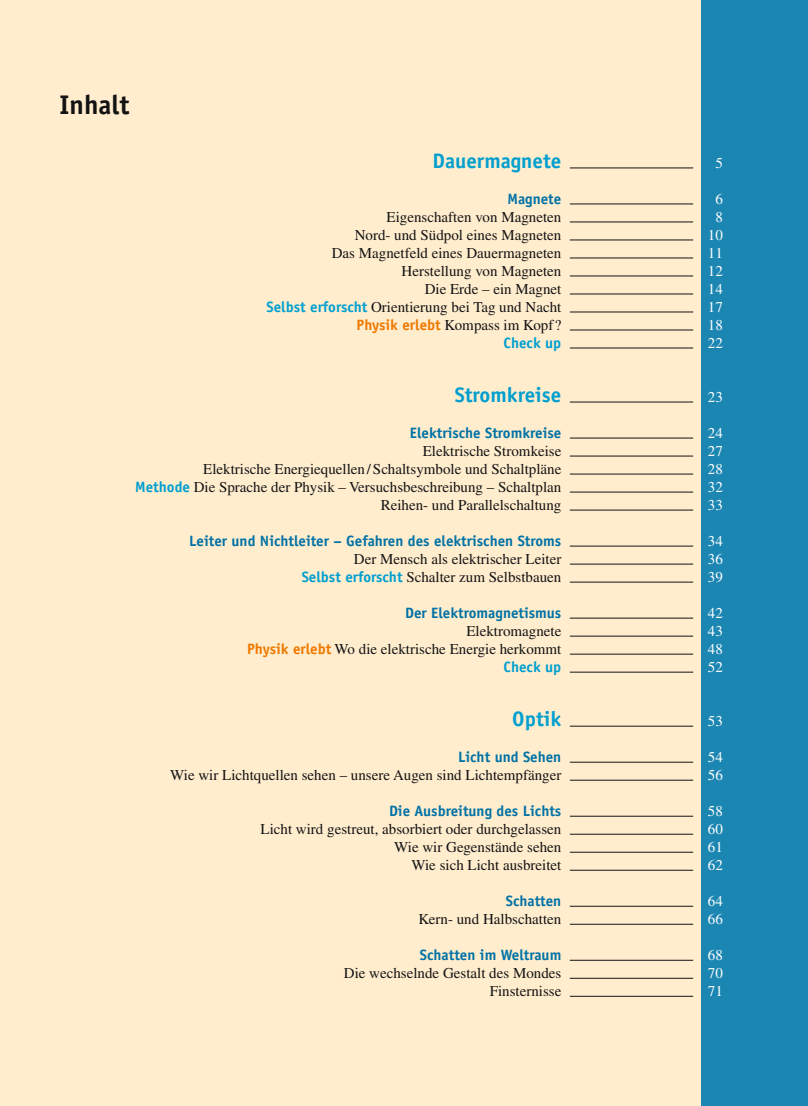
<style>
.page{position:relative;width:808px;height:1106px;background:#fff}
.page>*{position:absolute;margin:0;border:0;box-sizing:border-box;transform-origin:0 0}
._68_Physik_Inhalt_Re{font:700 27px "Officina Sans Std";color:#141314}
._63a_Physik_Inhalt_0{font:700 21px "Officina Sans Std";color:#009fce}
._62a_Bio_Physik_Inha{font:15px "Times LT Std";color:#141314}
._61a_Physik_Inhalt_0{font:700 15px "Officina Sans Std";color:#0072a5}
._62a_Bio_Physik_Inha-2{font:15px "Times LT Std";color:#fff}
._61a_Physik_Inhalt_0-2{font:15px "Times LT Std";color:#fff}
._62a_Bio_Physik_Inha-3{font:700 15px "Officina Sans Std";color:#009fce}
._63a_Physik_Inhalt_0-2{font:15px "Times LT Std";color:#fff}
.s1{font-family:"Officina Sans Std";font-weight:700;color:#009fce}
.s2{font-family:"Officina Sans Std";font-weight:700;color:#ee7900}
</style>
<div class="page">
<div style="left:0;top:0;width:702px;height:1106px;background:#ffedce"></div>
<div style="left:702px;top:0;width:106px;height:1106px;background:#1b86b2"></div>
<hr style="left:570px;top:168px;width:123px;height:1px;background:#141314">
<hr style="left:570px;top:204px;width:123px;height:1px;background:#141314">
<hr style="left:570px;top:222px;width:123px;height:1px;background:#141314">
<hr style="left:570px;top:240px;width:123px;height:1px;background:#141314">
<hr style="left:570px;top:258px;width:123px;height:1px;background:#141314">
<hr style="left:570px;top:276px;width:123px;height:1px;background:#141314">
<hr style="left:570px;top:294px;width:123px;height:1px;background:#141314">
<hr style="left:570px;top:312px;width:123px;height:1px;background:#141314">
<hr style="left:570px;top:330px;width:123px;height:1px;background:#141314">
<hr style="left:570px;top:348px;width:123px;height:1px;background:#141314">
<hr style="left:570px;top:402px;width:123px;height:1px;background:#141314">
<hr style="left:570px;top:438px;width:123px;height:1px;background:#141314">
<hr style="left:570px;top:456px;width:123px;height:1px;background:#141314">
<hr style="left:570px;top:474px;width:123px;height:1px;background:#141314">
<hr style="left:570px;top:492px;width:123px;height:1px;background:#141314">
<hr style="left:570px;top:510px;width:123px;height:1px;background:#141314">
<hr style="left:570px;top:546px;width:123px;height:1px;background:#141314">
<hr style="left:570px;top:564px;width:123px;height:1px;background:#141314">
<hr style="left:570px;top:582px;width:123px;height:1px;background:#141314">
<hr style="left:570px;top:618px;width:123px;height:1px;background:#141314">
<hr style="left:570px;top:636px;width:123px;height:1px;background:#141314">
<hr style="left:570px;top:654px;width:123px;height:1px;background:#141314">
<hr style="left:570px;top:672px;width:123px;height:1px;background:#141314">
<hr style="left:570px;top:726px;width:123px;height:1px;background:#141314">
<hr style="left:570px;top:762px;width:123px;height:1px;background:#141314">
<hr style="left:570px;top:780px;width:123px;height:1px;background:#141314">
<hr style="left:570px;top:816px;width:123px;height:1px;background:#141314">
<hr style="left:570px;top:834px;width:123px;height:1px;background:#141314">
<hr style="left:570px;top:852px;width:123px;height:1px;background:#141314">
<hr style="left:570px;top:870px;width:123px;height:1px;background:#141314">
<hr style="left:570px;top:906px;width:123px;height:1px;background:#141314">
<hr style="left:570px;top:924px;width:123px;height:1px;background:#141314">
<hr style="left:570px;top:960px;width:123px;height:1px;background:#141314">
<hr style="left:570px;top:978px;width:123px;height:1px;background:#141314">
<hr style="left:570px;top:996px;width:123px;height:1px;background:#141314">
<p class="_68_Physik_Inhalt_Re" style="left:60px;top:88px;width:71px">Inhalt</p>
<p class="_63a_Physik_Inhalt_0" style="left:433px;top:147px;width:130px">Dauermagnete</p>
<p class="_63a_Physik_Inhalt_0-2" style="left:715px;top:154px;width:9px">5</p>
<p class="_61a_Physik_Inhalt_0" style="left:507px;top:189px;width:55px">Magnete</p>
<p class="_61a_Physik_Inhalt_0-2" style="left:715px;top:190px;width:9px">6</p>
<p class="_62a_Bio_Physik_Inha" style="left:387px;top:208px;width:176px">Eigenschaften von Magneten</p>
<p class="_62a_Bio_Physik_Inha-2" style="left:715px;top:208px;width:9px">8</p>
<p class="_62a_Bio_Physik_Inha" style="left:355px;top:226px;width:208px">Nord- und Südpol eines Magneten</p>
<p class="_62a_Bio_Physik_Inha-2" style="left:708px;top:226px;width:16px">10</p>
<p class="_62a_Bio_Physik_Inha" style="left:332px;top:244px;width:231px">Das Magnetfeld eines Dauermagneten</p>
<p class="_62a_Bio_Physik_Inha-2" style="left:708px;top:244px;width:16px">11</p>
<p class="_62a_Bio_Physik_Inha" style="left:402px;top:262px;width:161px">Herstellung von Magneten</p>
<p class="_62a_Bio_Physik_Inha-2" style="left:708px;top:262px;width:16px">12</p>
<p class="_62a_Bio_Physik_Inha" style="left:425px;top:280px;width:138px">Die Erde – ein Magnet</p>
<p class="_62a_Bio_Physik_Inha-2" style="left:708px;top:280px;width:16px">14</p>
<p class="_62a_Bio_Physik_Inha" style="left:267px;top:298px;width:296px"><span class="s1">Selbst erforscht</span> Orientierung bei Tag und Nacht</p>
<p class="_62a_Bio_Physik_Inha-2" style="left:708px;top:298px;width:16px">17</p>
<p class="_62a_Bio_Physik_Inha" style="left:357px;top:316px;width:206px"><span class="s2">Physik erlebt</span> Kompass im Kopf?</p>
<p class="_62a_Bio_Physik_Inha-2" style="left:708px;top:316px;width:16px">18</p>
<p class="_62a_Bio_Physik_Inha-3" style="left:503px;top:333px;width:59px">Check up</p>
<p class="_62a_Bio_Physik_Inha-2" style="left:708px;top:334px;width:16px">22</p>
<p class="_63a_Physik_Inhalt_0" style="left:455px;top:381px;width:108px">Stromkreise</p>
<p class="_63a_Physik_Inhalt_0-2" style="left:708px;top:388px;width:16px">23</p>
<p class="_61a_Physik_Inhalt_0" style="left:410px;top:423px;width:153px">Elektrische Stromkreise</p>
<p class="_61a_Physik_Inhalt_0-2" style="left:708px;top:424px;width:16px">24</p>
<p class="_62a_Bio_Physik_Inha" style="left:423px;top:442px;width:140px">Elektrische Stromkeise</p>
<p class="_62a_Bio_Physik_Inha-2" style="left:708px;top:442px;width:16px">27</p>
<p class="_62a_Bio_Physik_Inha" style="left:203px;top:460px;width:360px">Elektrische Energiequellen/Schaltsymbole und Schaltpläne</p>
<p class="_62a_Bio_Physik_Inha-2" style="left:708px;top:460px;width:16px">28</p>
<p class="_62a_Bio_Physik_Inha" style="left:135px;top:478px;width:428px"><span class="s1">Methode</span> Die Sprache der Physik – Versuchsbeschreibung – Schaltplan</p>
<p class="_62a_Bio_Physik_Inha-2" style="left:708px;top:478px;width:16px">32</p>
<p class="_62a_Bio_Physik_Inha" style="left:381px;top:496px;width:182px">Reihen- und Parallelschaltung</p>
<p class="_62a_Bio_Physik_Inha-2" style="left:708px;top:496px;width:16px">33</p>
<p class="_61a_Physik_Inhalt_0" style="left:189px;top:531px;width:374px">Leiter und Nichtleiter – Gefahren des elektrischen Stroms</p>
<p class="_61a_Physik_Inhalt_0-2" style="left:708px;top:532px;width:16px">34</p>
<p class="_62a_Bio_Physik_Inha" style="left:354px;top:550px;width:209px">Der Mensch als elektrischer Leiter</p>
<p class="_62a_Bio_Physik_Inha-2" style="left:708px;top:550px;width:16px">36</p>
<p class="_62a_Bio_Physik_Inha" style="left:302px;top:568px;width:261px"><span class="s1">Selbst erforscht</span> Schalter zum Selbstbauen</p>
<p class="_62a_Bio_Physik_Inha-2" style="left:708px;top:568px;width:16px">39</p>
<p class="_61a_Physik_Inhalt_0" style="left:405px;top:603px;width:158px">Der Elektromagnetismus</p>
<p class="_61a_Physik_Inhalt_0-2" style="left:708px;top:604px;width:16px">42</p>
<p class="_62a_Bio_Physik_Inha" style="left:466px;top:622px;width:96px">Elektromagnete</p>
<p class="_62a_Bio_Physik_Inha-2" style="left:708px;top:622px;width:16px">43</p>
<p class="_62a_Bio_Physik_Inha" style="left:247px;top:640px;width:316px"><span class="s2">Physik erlebt</span> Wo die elektrische Energie herkommt</p>
<p class="_62a_Bio_Physik_Inha-2" style="left:708px;top:640px;width:16px">48</p>
<p class="_62a_Bio_Physik_Inha-3" style="left:503px;top:657px;width:59px">Check up</p>
<p class="_62a_Bio_Physik_Inha-2" style="left:708px;top:658px;width:16px">52</p>
<p class="_63a_Physik_Inhalt_0" style="left:512px;top:705px;width:51px">Optik</p>
<p class="_63a_Physik_Inhalt_0-2" style="left:708px;top:712px;width:16px">53</p>
<p class="_61a_Physik_Inhalt_0" style="left:458px;top:747px;width:105px">Licht und Sehen</p>
<p class="_61a_Physik_Inhalt_0-2" style="left:708px;top:748px;width:16px">54</p>
<p class="_62a_Bio_Physik_Inha" style="left:170px;top:766px;width:392px">Wie wir Lichtquellen sehen – unsere Augen sind Lichtempfänger</p>
<p class="_62a_Bio_Physik_Inha-2" style="left:708px;top:766px;width:16px">56</p>
<p class="_61a_Physik_Inhalt_0" style="left:389px;top:801px;width:174px">Die Ausbreitung des Lichts</p>
<p class="_61a_Physik_Inhalt_0-2" style="left:708px;top:802px;width:16px">58</p>
<p class="_62a_Bio_Physik_Inha" style="left:260px;top:820px;width:302px">Licht wird gestreut, absorbiert oder durchgelassen</p>
<p class="_62a_Bio_Physik_Inha-2" style="left:708px;top:820px;width:16px">60</p>
<p class="_62a_Bio_Physik_Inha" style="left:394px;top:838px;width:169px">Wie wir Gegenstände sehen</p>
<p class="_62a_Bio_Physik_Inha-2" style="left:708px;top:838px;width:16px">61</p>
<p class="_62a_Bio_Physik_Inha" style="left:411px;top:856px;width:151px">Wie sich Licht ausbreitet</p>
<p class="_62a_Bio_Physik_Inha-2" style="left:708px;top:856px;width:16px">62</p>
<p class="_61a_Physik_Inhalt_0" style="left:506px;top:891px;width:57px">Schatten</p>
<p class="_61a_Physik_Inhalt_0-2" style="left:708px;top:892px;width:16px">64</p>
<p class="_62a_Bio_Physik_Inha" style="left:418px;top:910px;width:144px">Kern- und Halbschatten</p>
<p class="_62a_Bio_Physik_Inha-2" style="left:708px;top:910px;width:16px">66</p>
<p class="_61a_Physik_Inhalt_0" style="left:420px;top:945px;width:143px">Schatten im Weltraum</p>
<p class="_61a_Physik_Inhalt_0-2" style="left:708px;top:946px;width:16px">68</p>
<p class="_62a_Bio_Physik_Inha" style="left:344px;top:964px;width:219px">Die wechselnde Gestalt des Mondes</p>
<p class="_62a_Bio_Physik_Inha-2" style="left:708px;top:964px;width:16px">70</p>
<p class="_62a_Bio_Physik_Inha" style="left:490px;top:982px;width:73px">Finsternisse</p>
<p class="_62a_Bio_Physik_Inha-2" style="left:708px;top:982px;width:16px">71</p>
</div>
